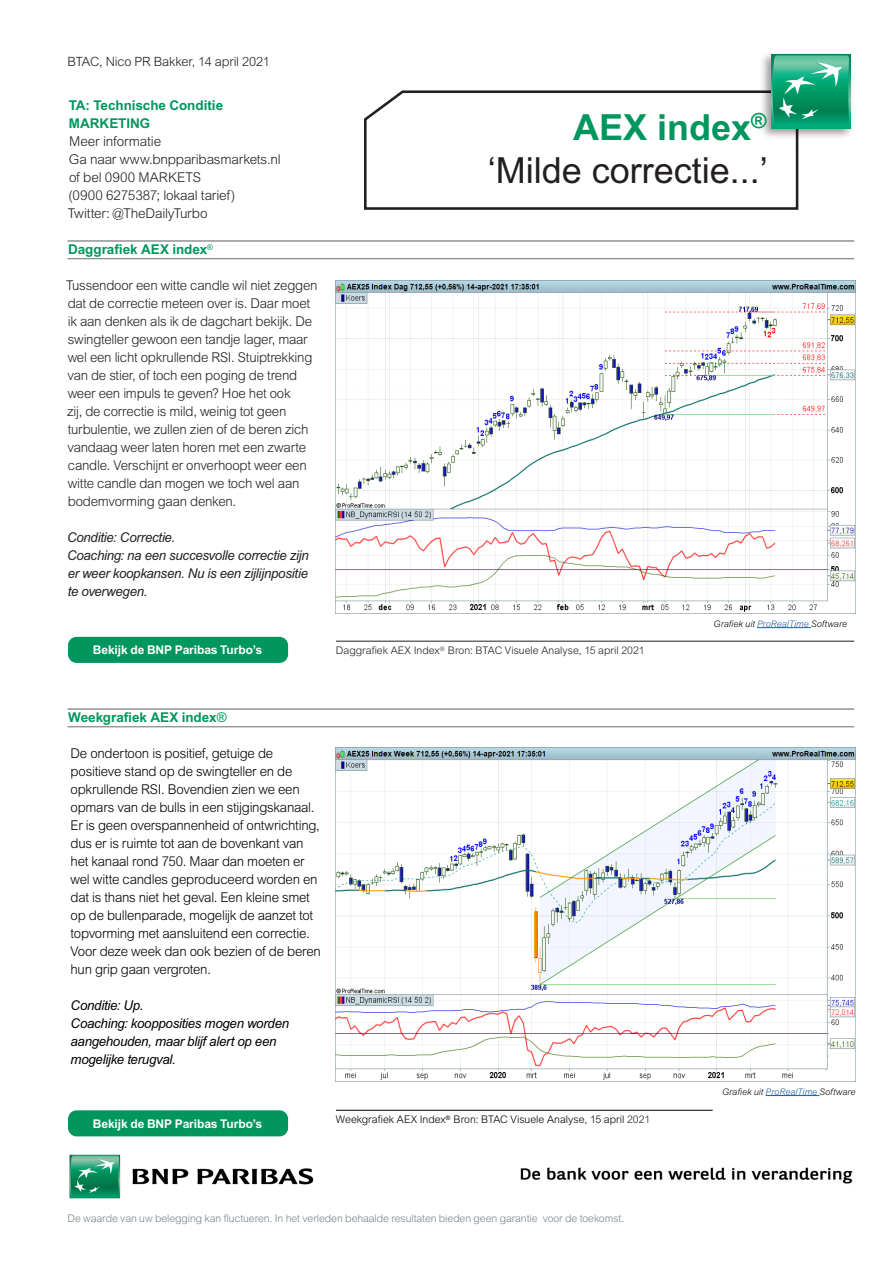
<style>
.page{position:relative;width:893px;height:1263px;background:#fff}
.page>*{position:absolute;margin:0;border:0;box-sizing:border-box;transform-origin:0 0}
.Réf_8_couv{font:36px "Arial MT Std";color:#231f20}
.Réf_8_couv-2{font:700 36px "Arial MT Std";color:#00965d}
.Body{font:300 13.5px/18px "Arial MT Std";letter-spacing:-.02em;color:#231f20}
.Body-2{font:300 13.5px/18px "Arial MT Std";letter-spacing:-.02em;color:#000}
.Body-3{font:italic 13.5px/18px "Arial MT Std";letter-spacing:-.02em;color:#231f20;text-align:justify}
.Intro_text_14_16pt{font:300 13.5px/18px "Arial MT Std";letter-spacing:-.015em;color:#231f20}
.Body-4{font:italic 13.5px/18px "Arial MT Std";letter-spacing:-.02em;color:#000}
.Subheading_level_1_9{font:700 13.5px "Arial MT Std";letter-spacing:-.005em;color:#00965d}
.Intro_text_14_16pt-2{font:700 13.5px/18px "Arial MT Std";letter-spacing:-.005em;color:#00965d}
.Subheading_level_1_9-2{font:300 13.5px "Arial MT Std";letter-spacing:-.01em;color:#231f20}
.Business_area_8_5_9p{font:300 12.75px "Arial MT Std";letter-spacing:-.01em;color:#231f20}
.t1{font:700 12px "Arial MT Std";letter-spacing:-.01em;color:#fff}
.t2{font:300 10.5px "Arial MT Std";letter-spacing:-.01em;color:#78848a}
.Bullet_points_level{font:300 10.5px "Arial MT Std";color:#000}
.Bullet_points_level-2{font:300 10.5px "Arial MT Std";color:#231f20}
.Intro_text_14_16pt-3{font:italic 300 9px "Arial MT Std";letter-spacing:.005em;color:#000}
.s1{color:#175d9e}
.s2{font-weight:400}
.s3{color:#231f20}
</style>
<div class="page">
<hr style="left:68px;top:240px;width:786px;height:2px;background:#6c6d70">
<hr style="left:68px;top:258px;width:786px;height:1px;background:#6c6d70">
<hr style="left:68px;top:708px;width:786px;height:2px;background:#6c6d70">
<hr style="left:68px;top:726px;width:786px;height:1px;background:#6c6d70">
<img style="left:336px;top:280px;width:519px;height:332px">
<img style="left:336px;top:748px;width:519px;height:332px">
<hr style="left:336px;top:641px;width:518px;height:1px;background:#231f20">
<hr style="left:336px;top:1110px;width:377px;height:1px;background:#000">
<div style="left:68px;top:637px;width:220px;height:26px;background:#00965d;border-radius:9px"></div>
<div style="left:68px;top:1110px;width:220px;height:26px;background:#00965d;border-radius:9px"></div>
<img style="left:520px;top:1167px;width:333px;height:17px">
<svg style="left:364px;top:90px;width:435px;height:120px"></svg>
<img style="left:756px;top:54px;width:96px;height:88px">
<svg style="left:771px;top:54px;width:80px;height:74px"></svg>
<svg style="left:772px;top:55px;width:77px;height:71px"></svg>
<hr style="left:757px;top:627px;width:54px;height:1px;background:#175d9e">
<hr style="left:766px;top:1095px;width:53px;height:1px;background:#175d9e">
<img style="left:69px;top:1154px;width:245px;height:45px">
<p class="Business_area_8_5_9p" style="left:68px;top:54px;width:204px">BTAC, Nico PR Bakker, 14 april 2021</p>
<p class="Intro_text_14_16pt-2" style="left:69px;top:96px;width:156px">TA: Technische Conditie<br>MARKETING</p>
<p class="Subheading_level_1_9-2" style="left:69px;top:134px;width:94px">Meer informatie</p>
<p class="Intro_text_14_16pt" style="left:68px;top:151px;width:214px">Ga naar www.bnpparibasmarkets.nl of bel 0900 MARKETS<br>(0900 6275387; lokaal tarief)<br>Twitter: @TheDailyTurbo</p>
<p class="Subheading_level_1_9" style="left:68px;top:242px;width:146px">Daggrafiek AEX index<sup>®</sup></p>
<p class="Body" style="left:66px;top:277px;width:253px">Tussendoor een witte candle wil niet zeggen dat de correctie meteen over is. Daar moet ik aan denken als ik de dagchart bekijk. De swingteller gewoon een tandje lager, maar wel een licht opkrullende RSI. Stuiptrekking van de stier, of toch een poging de trend weer een impuls te geven? Hoe het ook<br>zij, de correctie is mild, weinig tot geen turbulentie, we zullen zien of de beren zich vandaag weer laten horen met een zwarte candle. Verschijnt er onverhoopt weer een witte candle dan mogen we toch wel aan bodemvorming gaan denken.</p>
<p class="Body-3" style="left:67px;top:528px;width:110px">Conditie: Correctie.</p>
<p class="Body-3" style="left:67px;top:546px;width:243px">Coaching: na een succesvolle correctie zijn er weer koopkansen. Nu is een zijlijnpositie te overwegen.</p>
<p class="t1" style="left:93px;top:643px;width:171px">Bekijk de BNP Paribas Turbo’s</p>
<p class="Réf_8_couv-2" style="left:573px;top:106px;width:195px">AEX index<sup>®</sup></p>
<p class="Réf_8_couv" style="left:488px;top:150px;width:282px">‘Milde correctie...’</p>
<p class="Bullet_points_level-2" style="left:336px;top:644px;width:310px">Daggrafiek AEX Index<sup>®</sup> Bron: BTAC Visuele Analyse, 15 april 2021</p>
<p class="Intro_text_14_16pt-3" style="left:714px;top:618px;width:135px">Grafiek uit <span class="s1">ProRealTime</span> Software</p>
<p class="Subheading_level_1_9" style="left:68px;top:710px;width:160px">Weekgrafiek AEX index<span class="s2">®</span></p>
<p class="Body-2" style="left:71px;top:745px;width:252px">De ondertoon is positief, getuige de positieve stand op de swingteller en de opkrullende RSI. Bovendien zien we een opmars van de bulls in een stijgingskanaal.<br>Er is geen overspannenheid of ontwrichting, dus er is ruimte tot aan de bovenkant van het kanaal rond 750. Maar dan moeten er wel witte candles geproduceerd worden en dat is thans niet het geval. Een kleine smet op de bullenparade, mogelijk de aanzet tot topvorming met aansluitend een correctie.<br>Voor deze week dan ook bezien of de beren hun grip gaan vergroten.</p>
<p class="Body-4" style="left:71px;top:996px;width:74px">Conditie: Up.</p>
<p class="Body-4" style="left:71px;top:1014px;width:220px">Coaching: koopposities mogen worden aangehouden, maar blijf alert op een mogelijke terugval.</p>
<p class="t1" style="left:93px;top:1116px;width:171px">Bekijk de BNP Paribas Turbo’s</p>
<p class="Bullet_points_level" style="left:336px;top:1113px;width:316px">Weekgrafiek AEX Index<sup>®</sup> Bron: BTAC Visuele Analyse, 15 april <span class="s3">2021</span></p>
<p class="Intro_text_14_16pt-3" style="left:722px;top:1086px;width:135px">Grafiek uit <span class="s1">ProRealTime</span> Software</p>
<p class="t2" style="left:68px;top:1212px;width:558px">De waarde van uw belegging kan fluctueren. In het verleden behaalde resultaten bieden geen garantie voor de toekomst.</p>
</div>
